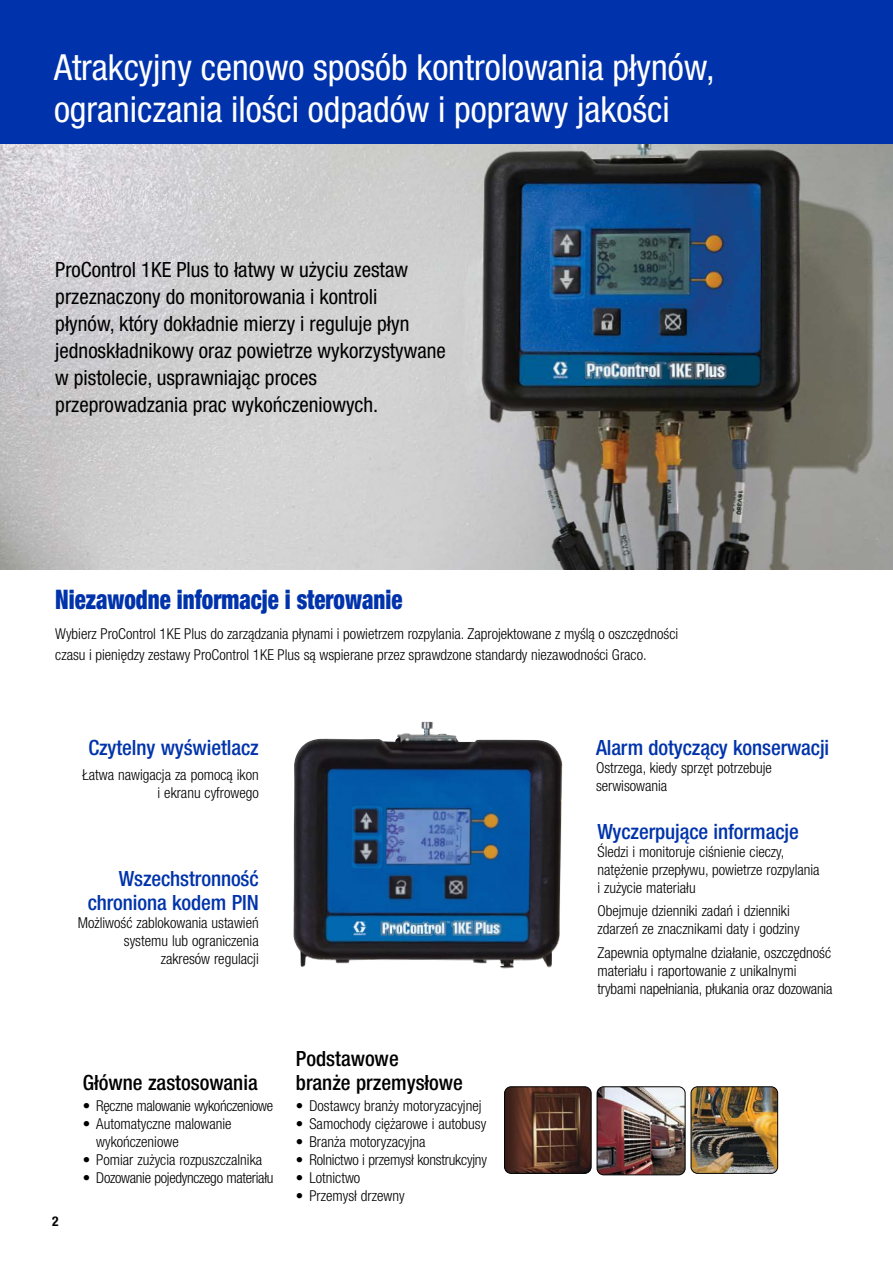
<style>
.page{position:relative;width:893px;height:1263px;background:#fff}
.page>*{position:absolute;margin:0;border:0;box-sizing:border-box;transform-origin:0 0}
.t1{font:condensed 36px/42px "Helvetica Neue LTCE";color:#fff}
.t2{font:900 condensed 27px "Helvetica Neue LTCE";color:#0033ab;scale:.85 1}
.t3{font:condensed 21px/27px "Helvetica Neue LTCE";color:#000}
.t4{font:500 condensed 21px/24px "Helvetica Neue LTCE";letter-spacing:-.005em;color:#0033ab;text-align:right}
.t5{font:500 condensed 21px/24px "Helvetica Neue LTCE";color:#000}
.t6{font:300 condensed 15px/18px "Helvetica Neue LTCE";color:#000}
.t7{font:300 condensed 15px "Helvetica Neue LTCE";letter-spacing:-.02em;color:#000}
.t8{font:700 condensed 13.5px "Helvetica Neue LT Std";color:#000}
</style>
<div class="page">
<div style="left:0;top:0;width:893px;height:145px;background:#0033ab"></div>
<img style="left:0;top:145px;width:893px;height:425px">
<img style="left:506px;top:1088px;width:84px;height:84px">
<div style="left:504px;top:1086px;width:88px;height:88px;border:1px solid #000;border-radius:7px"></div>
<img style="left:597px;top:1088px;width:88px;height:87px">
<div style="left:597px;top:1086px;width:88px;height:89px;border:1px solid #000;border-radius:7px"></div>
<img style="left:691px;top:1088px;width:87px;height:84px">
<div style="left:691px;top:1086px;width:87px;height:88px;border:1px solid #000;border-radius:7px"></div>
<img style="left:294px;top:722px;width:269px;height:246px">
<h1 class="t1" style="left:54px;top:46px;width:662px">Atrakcyjny cenowo sposób kontrolowania płynów, ograniczania ilości odpadów i poprawy jakości</h1>
<p class="t3" style="left:55px;top:256px;width:392px">ProControl 1KE Plus to łatwy w użyciu zestaw przeznaczony do monitorowania i kontroli<br>płynów, który dokładnie mierzy i reguluje płyn jednoskładnikowy oraz powietrze wykorzystywane w pistolecie, usprawniając proces przeprowadzania prac wykończeniowych.</p>
<h2 class="t2" style="left:55px;top:582px;width:410px">Niezawodne informacje i sterowanie</h2>
<p class="t6" style="left:55px;top:623px;width:624px;line-height:21px">Wybierz ProControl 1KE Plus do zarządzania płynami i powietrzem rozpylania. Zaprojektowane z myślą o oszczędności czasu i pieniędzy zestawy ProControl 1KE Plus są wspierane przez sprawdzone standardy niezawodności Graco.</p>
<h3 class="t4" style="left:88px;top:735px;width:172px">Czytelny wyświetlacz</h3>
<p class="t6" style="left:82px;top:765px;width:178px;text-align:right">Łatwa nawigacja za pomocą ikon i ekranu cyfrowego</p>
<h3 class="t4" style="left:88px;top:867px;width:173px">Wszechstronność chroniona kodem PIN</h3>
<p class="t6" style="left:78px;top:914px;width:182px;text-align:right">Możliwość zablokowania ustawień systemu lub ograniczenia zakresów regulacji</p>
<p class="t8" style="left:52px;top:1213px;width:8px">2</p>
<h3 class="t5" style="left:83px;top:1070px;width:176px">Główne zastosowania</h3>
<p class="t7" style="left:83px;top:1097px;width:192px">• Ręczne malowanie wykończeniowe</p>
<p class="t6" style="left:96px;top:1115px;width:137px;text-indent:-14px">• Automatyczne malowanie wykończeniowe</p>
<p class="t6" style="left:83px;top:1151px;width:181px">• Pomiar zużycia rozpuszczalnika</p>
<p class="t7" style="left:83px;top:1169px;width:192px">• Dozowanie pojedynczego materiału</p>
<h3 class="t5" style="left:296px;top:1046px;width:169px">Podstawowe<br>branże przemysłowe</h3>
<p class="t6" style="left:296px;top:1097px;width:187px">• Dostawcy branży motoryzacyjnej</p>
<p class="t6" style="left:296px;top:1115px;width:192px">• Samochody ciężarowe i autobusy</p>
<p class="t6" style="left:296px;top:1133px;width:131px">• Branża motoryzacyjna</p>
<p class="t6" style="left:296px;top:1151px;width:192px">• Rolnictwo i przemysł konstrukcyjny</p>
<p class="t6" style="left:296px;top:1169px;width:66px">• Lotnictwo</p>
<p class="t6" style="left:296px;top:1187px;width:110px">• Przemysł drzewny</p>
<h3 class="t4" style="left:596px;top:735px;width:235px">Alarm dotyczący konserwacji</h3>
<p class="t6" style="left:596px;top:758px;width:177px">Ostrzega, kiedy sprzęt potrzebuje serwisowania</p>
<h3 class="t4" style="left:597px;top:819px;width:203px">Wyczerpujące informacje</h3>
<p class="t6" style="left:597px;top:842px;width:224px">Śledzi i monitoruje ciśnienie cieczy, natężenie przepływu, powietrze rozpylania i zużycie materiału</p>
<p class="t6" style="left:597px;top:902px;width:204px">Obejmuje dzienniki zadań i dzienniki zdarzeń ze znacznikami daty i godziny</p>
<p class="t6" style="left:597px;top:943px;width:237px">Zapewnia optymalne działanie, oszczędność materiału i raportowanie z unikalnymi trybami napełniania, płukania oraz dozowania</p>
</div>
